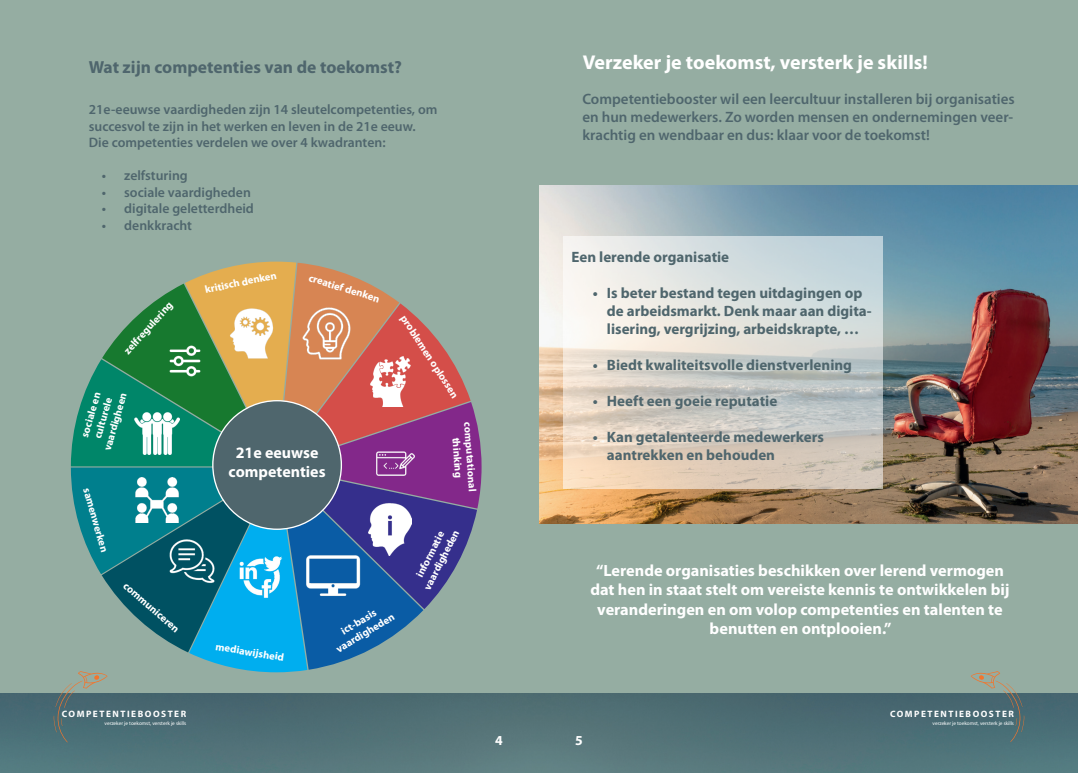
<style>
.page{position:relative;width:1078px;height:773px;background:#fff}
.page>*{position:absolute;margin:0;border:0;box-sizing:border-box;transform-origin:0 0}
.t1{font:700 20px "Myriad Pro";color:#fff}
.t2{font:700 17.5px "Myriad Pro";color:#4f666d}
.t3{font:700 16.25px/19.5px "Myriad Pro";color:#fff;text-align:center}
.t4{font:700 15.88px/19.1px "Myriad Pro";color:#fff;text-align:center}
.t5{font:700 15px/18px "Myriad Pro";color:#4f666d}
.t6{font:600 15px/18px "Myriad Pro";color:#4f666d;text-align:justify}
.t7{font:600 13.75px/16.5px "Myriad Pro";color:#4f666d}
.t8{font:700 13.75px "Myriad Pro";color:#fff}
.t9{font:700 10.62px/12.8px "Myriad Pro";color:#fff;text-align:center}
.t10{font:700 9.25px "Myriad Pro";letter-spacing:.165em;color:#fff}
.t11{font:5.25px "Myriad Pro";color:#fff}
</style>
<div class="page">
<div style="left:0;top:0;width:1077px;height:772px;background:#95ada2"></div>
<div style="left:539px;top:693px;width:538px;height:79px;background:linear-gradient(to right,#567377,#4a6f77)"></div>
<svg style="left:970px;top:671px;width:53px;height:71px"></svg>
<img style="left:539px;top:185px;width:538px;height:338px">
<svg style="left:563px;top:237px;width:318px;height:252px;background:#d8d6cf"></svg>
<svg style="left:54px;top:261px;width:427px;height:481px"></svg>
<div style="left:213px;top:400px;width:128px;height:129px;background:#4f666d;border-radius:50%"></div>
<img style="left:169px;top:537px;width:45px;height:46px">
<img style="left:353px;top:435px;width:85px;height:56px">
<img style="left:299px;top:306px;width:54px;height:55px">
<img style="left:301px;top:542px;width:64px;height:64px">
<img style="left:368px;top:502px;width:43px;height:53px">
<img style="left:224px;top:306px;width:54px;height:55px">
<img style="left:238px;top:554px;width:45px;height:45px">
<img style="left:365px;top:357px;width:49px;height:49px">
<img style="left:135px;top:477px;width:45px;height:46px">
<img style="left:135px;top:413px;width:45px;height:41px">
<img style="left:162px;top:338px;width:45px;height:45px">
<p class="t2" style="left:89px;top:56px;width:314px">Wat zijn competenties van de toekomst?</p>
<h1 class="t1" style="left:582px;top:49px;width:346px">Verzeker je toekomst, versterk je skills!</h1>
<p class="t7" style="left:89px;top:101px;width:350px">21e-eeuwse vaardigheden zijn 14 sleutelcompetenties, om succesvol te zijn in het werken en leven in de 21e eeuw.<br>Die competenties verdelen we over 4 kwadranten:</p>
<p class="t7" style="left:102px;top:167px;width:88px">• zelfsturing</p>
<p class="t7" style="left:102px;top:183px;width:151px">• sociale vaardigheden</p>
<p class="t7" style="left:102px;top:200px;width:154px">• digitale geletterdheid</p>
<p class="t7" style="left:102px;top:216px;width:92px">• denkkracht</p>
<p class="t9" style="left:121px;top:348px;width:68px;rotate:-48deg">zelfregulering</p>
<p class="t9" style="left:76px;top:441px;width:61px;rotate:-74deg">sociale en culturele vaardigheen</p>
<p class="t9" style="left:93px;top:486px;width:67px;rotate:74deg">samenwerken</p>
<p class="t9" style="left:129px;top:578px;width:72px;rotate:41deg">communiceren</p>
<p class="t9" style="left:204px;top:283px;width:74px;rotate:-12deg">kritisch denken</p>
<p class="t9" style="left:311px;top:271px;width:75px;rotate:17deg">creatief denken</p>
<p class="t4" style="left:228px;top:442px;width:98px">21e eeuwse competenties</p>
<p class="t9" style="left:409px;top:312px;width:98px;rotate:57deg">problemen oplossen</p>
<p class="t9" style="left:474px;top:421px;width:71px;rotate:86deg">computational thinking</p>
<p class="t9" style="left:409px;top:580px;width:68px;rotate:-63deg">informatie vaardigheden</p>
<p class="t9" style="left:217px;top:639px;width:71px;rotate:9deg">mediawijsheid</p>
<p class="t9" style="left:327px;top:632px;width:68px;rotate:-31deg">ict-basis vaardigheden</p>
<p class="t6" style="left:582px;top:90px;width:434px">Competentiebooster wil een leercultuur installeren bij organisaties en hun medewerkers. Zo worden mensen en ondernemingen veer&shy;krachtig en wendbaar en dus: klaar voor de toekomst!</p>
<p class="t5" style="left:571px;top:247px;width:159px">Een lerende organisatie</p>
<p class="t5" style="left:606px;top:283px;width:266px;text-indent:-14px">• Is beter bestand tegen uitdagingen op de arbeidsmarkt. Denk maar aan digita&shy;lisering, vergrijzing, arbeidskrapte, …</p>
<p class="t5" style="left:592px;top:355px;width:261px">• Biedt kwaliteitsvolle dienstverlening</p>
<p class="t5" style="left:592px;top:391px;width:186px">• Heeft een goeie reputatie</p>
<p class="t5" style="left:606px;top:427px;width:218px;text-indent:-14px">• Kan getalenteerde medewerkers aantrekken en behouden</p>
<p class="t3" style="left:590px;top:560px;width:420px">“Lerende organisaties beschikken over lerend vermogen dat hen in staat stelt om vereiste kennis te ontwikkelen bij veranderingen en om volop competenties en talenten te benutten en ontplooien.”</p>
<p class="t10" style="left:62px;top:707px;width:126px">COMPETENTIEBOOSTER</p>
<p class="t11" style="left:104px;top:719px;width:83px">verzeker je toekomst, versterk je skills</p>
<p class="t8" style="left:495px;top:731px;width:9px">4</p>
<p class="t8" style="left:575px;top:731px;width:9px">5</p>
<p class="t10" style="left:889px;top:707px;width:125px">COMPETENTIEBOOSTER</p>
<p class="t11" style="left:932px;top:719px;width:83px">verzeker je toekomst, versterk je skills</p>
</div>
